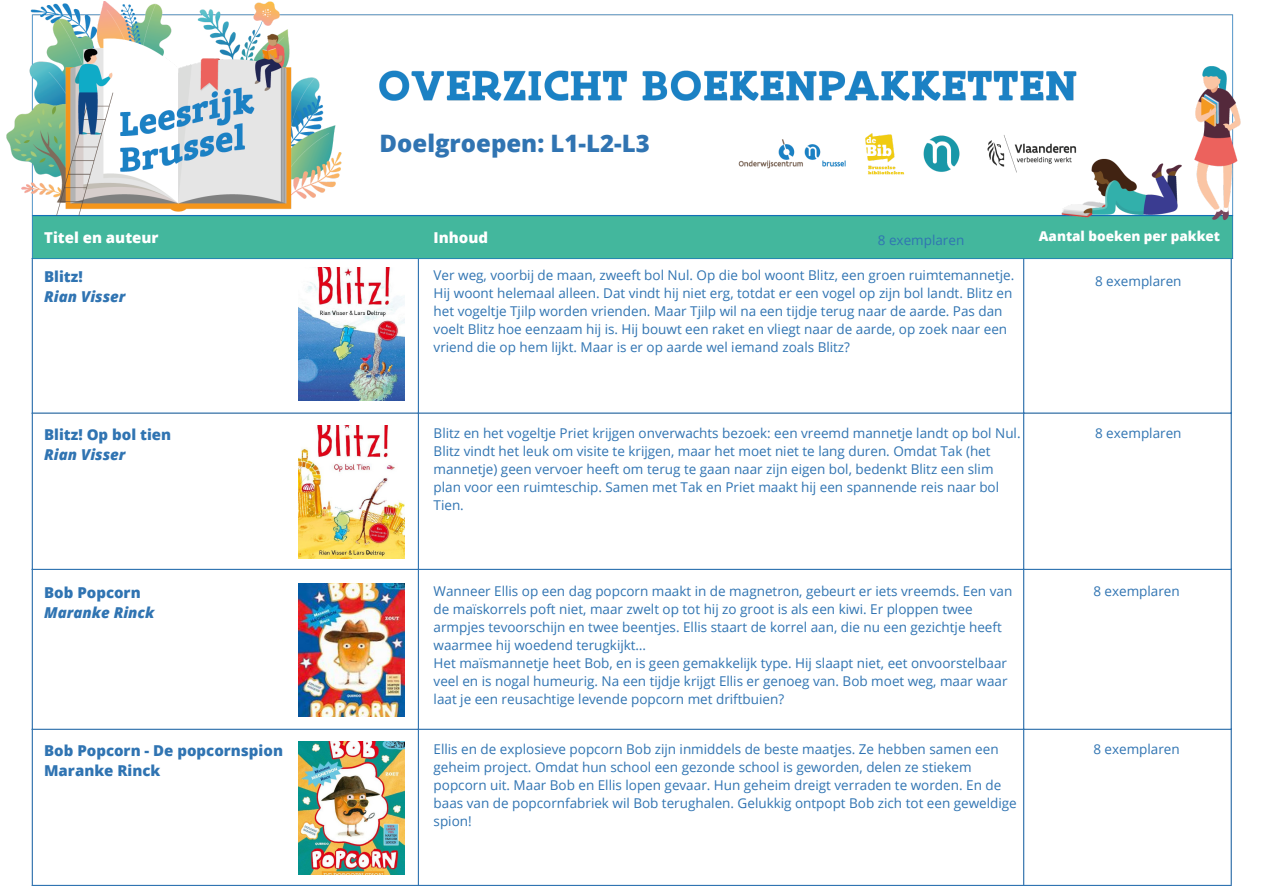
<style>
.page{position:relative;width:1263px;height:894px;background:#fff}
.page>*{position:absolute;margin:0;border:0;box-sizing:border-box;transform-origin:0 0}
.t1{font:800 24px "Open Sans";color:#3074b2}
.t2{font:800 15px "Open Sans";color:#3074b2}
.t3{font:italic 800 15px "Open Sans";color:#3074b2}
.t4{font:800 15px "Open Sans";color:#fff}
.t5{font:13.5px/18px "Open Sans";color:#3074b2}
.t6{font:800 13.5px "Open Sans";color:#fff}
</style>
<div class="page">
<hr style="left:32px;top:259px;width:1px;height:625px;background:#3074b2">
<hr style="left:418px;top:259px;width:1px;height:625px;background:#3074b2">
<hr style="left:1023px;top:259px;width:1px;height:625px;background:#3074b2">
<hr style="left:1231px;top:259px;width:1px;height:625px;background:#3074b2">
<hr style="left:32px;top:258px;width:1200px;height:1px;background:#3074b2">
<hr style="left:32px;top:412px;width:1200px;height:1px;background:#3074b2">
<hr style="left:32px;top:568px;width:1200px;height:1px;background:#3074b2">
<hr style="left:32px;top:728px;width:1200px;height:1px;background:#3074b2">
<hr style="left:32px;top:884px;width:1200px;height:1px;background:#3074b2">
<img style="left:299px;top:268px;width:106px;height:132px">
<img style="left:299px;top:425px;width:106px;height:133px">
<img style="left:299px;top:583px;width:106px;height:133px">
<img style="left:299px;top:741px;width:106px;height:133px">
<img style="left:6px;top:2px;width:1235px;height:256px">
<p class="t1" style="left:380px;top:126px;width:272px">Doelgroepen: L1-L2-L3</p>
<p class="t4" style="left:44px;top:227px;width:116px">Titel en auteur</p>
<p class="t4" style="left:434px;top:227px;width:56px">Inhoud</p>
<p class="t6" style="left:1039px;top:227px;width:183px">Aantal boeken per pakket</p>
<p class="t5" style="left:878px;top:230px;width:88px">8 exemplaren</p>
<p class="t2" style="left:44px;top:266px;width:40px">Blitz!</p>
<p class="t3" style="left:44px;top:286px;width:83px">Rian Visser</p>
<p class="t5" style="left:434px;top:266px;width:582px">Ver weg, voorbij de maan, zweeft bol Nul. Op die bol woont Blitz, een groen ruimtemannetje.<br>Hij woont helemaal alleen. Dat vindt hij niet erg, totdat er een vogel op zijn bol landt. Blitz en het vogeltje Tjilp worden vrienden. Maar Tjilp wil na een tijdje terug naar de aarde. Pas dan voelt Blitz hoe eenzaam hij is. Hij bouwt een raket en vliegt naar de aarde, op zoek naar een vriend die op hem lijkt. Maar is er op aarde wel iemand zoals Blitz?</p>
<p class="t5" style="left:1095px;top:271px;width:88px">8 exemplaren</p>
<p class="t2" style="left:44px;top:424px;width:129px">Blitz! Op bol tien</p>
<p class="t3" style="left:44px;top:444px;width:83px">Rian Visser</p>
<p class="t5" style="left:434px;top:423px;width:588px">Blitz en het vogeltje Priet krijgen onverwachts bezoek: een vreemd mannetje landt op bol Nul.<br>Blitz vindt het leuk om visite te krijgen, maar het moet niet te lang duren. Omdat Tak (het mannetje) geen vervoer heeft om terug te gaan naar zijn eigen bol, bedenkt Blitz een slim plan voor een ruimteschip. Samen met Tak en Priet maakt hij een spannende reis naar bol Tien.</p>
<p class="t5" style="left:1095px;top:423px;width:88px">8 exemplaren</p>
<p class="t2" style="left:44px;top:581px;width:98px">Bob Popcorn</p>
<p class="t3" style="left:44px;top:602px;width:112px">Maranke Rinck</p>
<p class="t2" style="left:44px;top:739px;width:240px">Bob Popcorn - De popcornspion</p>
<p class="t2" style="left:44px;top:759px;width:118px">Maranke Rinck</p>
<p class="t5" style="left:434px;top:581px;width:580px">Wanneer Ellis op een dag popcorn maakt in de magnetron, gebeurt er iets vreemds. Een van de maïskorrels poft niet, maar zwelt op tot hij zo groot is als een kiwi. Er ploppen twee armpjes tevoorschijn en twee beentjes. Ellis staart de korrel aan, die nu een gezichtje heeft waarmee hij woedend terugkijkt…</p>
<p class="t5" style="left:434px;top:653px;width:575px;text-align:justify">Het maïsmannetje heet Bob, en is geen gemakkelijk type. Hij slaapt niet, eet onvoorstelbaar veel en is nogal humeurig. Na een tijdje krijgt Ellis er genoeg van. Bob moet weg, maar waar laat je een reusachtige levende popcorn met driftbuien?</p>
<p class="t5" style="left:434px;top:739px;width:585px">Ellis en de explosieve popcorn Bob zijn inmiddels de beste maatjes. Ze hebben samen een geheim project. Omdat hun school een gezonde school is geworden, delen ze stiekem popcorn uit. Maar Bob en Ellis lopen gevaar. Hun geheim dreigt verraden te worden. En de baas van de popcornfabriek wil Bob terughalen. Gelukkig ontpopt Bob zich tot een geweldige spion!</p>
<p class="t5" style="left:1093px;top:581px;width:88px">8 exemplaren</p>
<p class="t5" style="left:1093px;top:739px;width:88px">8 exemplaren</p>
</div>
